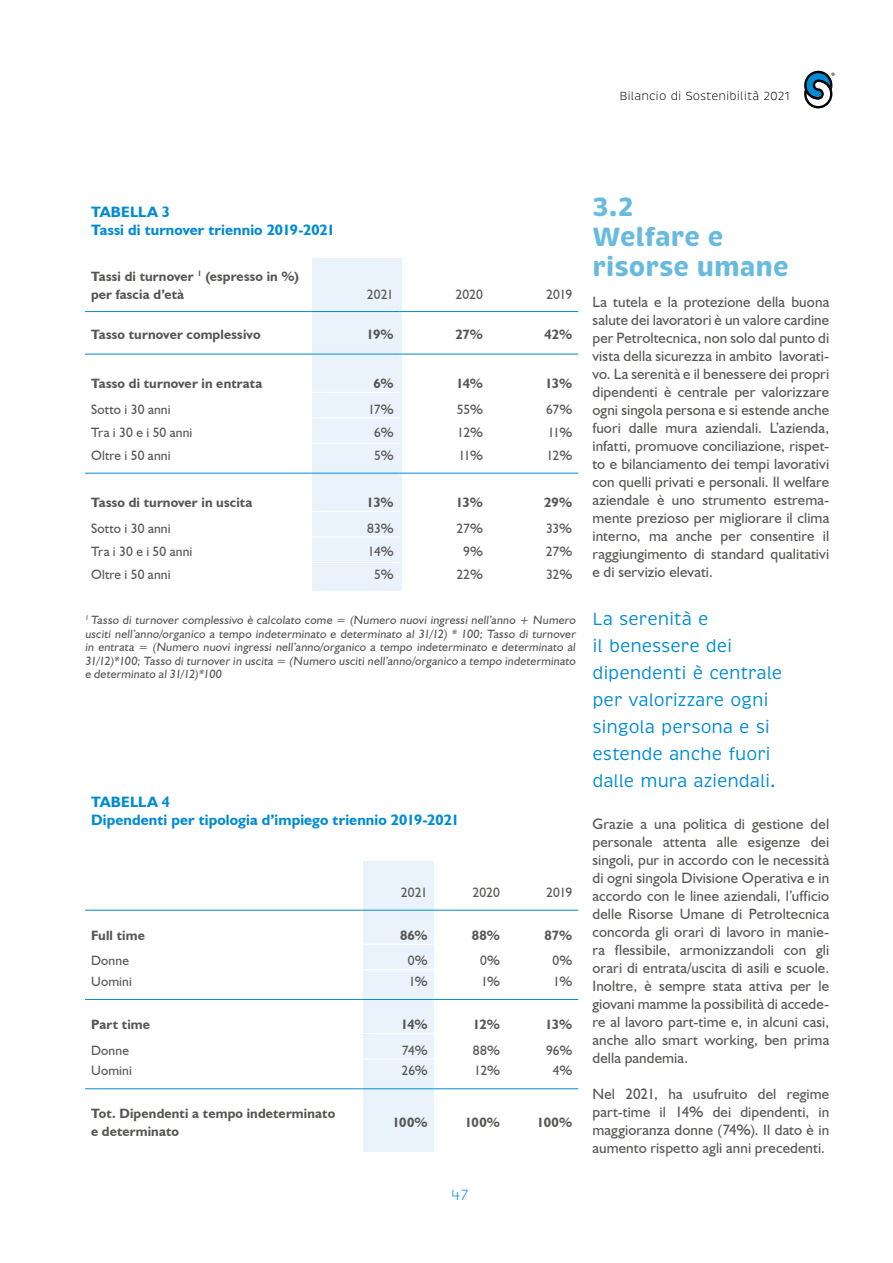
<style>
.page{position:relative;width:893px;height:1263px;background:#fff}
.page>*{position:absolute;margin:0;border:0;box-sizing:border-box;transform-origin:0 0}
.t1{font:700 27px/30px "Brevia";letter-spacing:-.005em;color:#69badf}
.t2{font:18px/27px "Brevia";letter-spacing:-.005em;color:#008bd2}
.t3{font:15px/18px "Humanist 521 BT";letter-spacing:.01em;color:#575756;text-align:justify}
.t4{font:700 15px/18px "Humanist 521 BT";letter-spacing:.005em;color:#008bd2}
.t5{font:300 15px "Brevia";color:#008bd2}
.t6{font:700 13.5px/18px "Humanist 521 BT";letter-spacing:.01em;color:#575756}
.t7{font:13.5px "Humanist 521 BT";letter-spacing:.01em;color:#575756}
.t8{font:12px/13.5px "Humanist 521 BT";letter-spacing:.02em;color:#575756;text-align:justify}
.t9{font:300 12px "Brevia";color:#000}
</style>
<div class="page">
<div style="left:312px;top:258px;width:89px;height:333px;background:#eaf3fc"></div>
<div style="left:363px;top:861px;width:71px;height:291px;background:#eaf3fc"></div>
<hr style="left:85px;top:910px;width:276px;height:1px;background:#008bd2">
<hr style="left:361px;top:910px;width:73px;height:1px;background:#008bd2">
<hr style="left:434px;top:910px;width:72px;height:1px;background:#008bd2">
<hr style="left:506px;top:910px;width:72px;height:1px;background:#008bd2">
<hr style="left:85px;top:999px;width:276px;height:1px;background:#008bd2">
<hr style="left:434px;top:999px;width:72px;height:1px;background:#008bd2">
<hr style="left:506px;top:999px;width:72px;height:1px;background:#008bd2">
<hr style="left:85px;top:1088px;width:276px;height:1px;background:#008bd2">
<hr style="left:434px;top:1088px;width:72px;height:1px;background:#008bd2">
<hr style="left:506px;top:1088px;width:72px;height:1px;background:#008bd2">
<hr style="left:361px;top:999px;width:73px;height:1px;background:#008bd2">
<hr style="left:361px;top:1033px;width:73px;height:1px;background:#fff">
<hr style="left:361px;top:1059px;width:73px;height:1px;background:#fff">
<hr style="left:361px;top:944px;width:73px;height:1px;background:#fff">
<hr style="left:361px;top:969px;width:73px;height:1px;background:#fff">
<hr style="left:361px;top:1088px;width:73px;height:1px;background:#008bd2">
<hr style="left:85px;top:311px;width:225px;height:1px;background:#008bd2">
<hr style="left:310px;top:311px;width:90px;height:1px;background:#008bd2">
<hr style="left:400px;top:311px;width:89px;height:1px;background:#008bd2">
<hr style="left:489px;top:311px;width:89px;height:1px;background:#008bd2">
<hr style="left:85px;top:354px;width:225px;height:1px;background:#008bd2">
<hr style="left:400px;top:354px;width:89px;height:1px;background:#008bd2">
<hr style="left:489px;top:354px;width:89px;height:1px;background:#008bd2">
<hr style="left:85px;top:473px;width:225px;height:1px;background:#008bd2">
<hr style="left:400px;top:473px;width:89px;height:1px;background:#008bd2">
<hr style="left:489px;top:473px;width:89px;height:1px;background:#008bd2">
<hr style="left:310px;top:354px;width:90px;height:1px;background:#008bd2">
<hr style="left:310px;top:392px;width:90px;height:1px;background:#fff">
<hr style="left:310px;top:417px;width:90px;height:1px;background:#fff">
<hr style="left:310px;top:443px;width:90px;height:1px;background:#fff">
<hr style="left:310px;top:511px;width:90px;height:1px;background:#fff">
<hr style="left:310px;top:537px;width:90px;height:1px;background:#fff">
<hr style="left:310px;top:562px;width:90px;height:1px;background:#fff">
<hr style="left:310px;top:473px;width:90px;height:1px;background:#008bd2">
<svg style="left:804px;top:71px;width:30px;height:37px"></svg>
<p class="t9" style="left:620px;top:88px;width:172px">Bilancio di Sostenibilità 2021</p>
<p class="t4" style="left:91px;top:202px;width:246px">TABELLA 3<br>Tassi di turnover triennio 2019-2021</p>
<p class="t6" style="left:91px;top:267px;width:210px">Tassi di turnover <sup>1</sup> (espresso in %) per fascia d’età</p>
<p class="t7" style="left:367px;top:286px;width:28px">2021</p>
<p class="t7" style="left:455px;top:286px;width:29px">2020</p>
<p class="t7" style="left:546px;top:286px;width:28px">2019</p>
<p class="t6" style="left:91px;top:325px;width:171px">Tasso turnover complessivo</p>
<p class="t6" style="left:366px;top:325px;width:29px">19%</p>
<p class="t6" style="left:455px;top:325px;width:29px">27%</p>
<p class="t6" style="left:544px;top:325px;width:29px">42%</p>
<p class="t6" style="left:91px;top:374px;width:173px">Tasso di turnover in entrata</p>
<p class="t6" style="left:373px;top:374px;width:22px">6%</p>
<p class="t6" style="left:456px;top:374px;width:28px">14%</p>
<p class="t6" style="left:545px;top:374px;width:29px">13%</p>
<p class="t7" style="left:91px;top:401px;width:81px">Sotto i 30 anni</p>
<p class="t7" style="left:368px;top:401px;width:27px">17%</p>
<p class="t7" style="left:457px;top:401px;width:28px">55%</p>
<p class="t7" style="left:546px;top:401px;width:28px">67%</p>
<p class="t7" style="left:91px;top:424px;width:103px">Tra i 30 e i 50 anni</p>
<p class="t7" style="left:374px;top:424px;width:21px">6%</p>
<p class="t7" style="left:457px;top:424px;width:27px">12%</p>
<p class="t7" style="left:548px;top:424px;width:26px">11%</p>
<p class="t7" style="left:91px;top:447px;width:81px">Oltre i 50 anni</p>
<p class="t7" style="left:374px;top:447px;width:21px">5%</p>
<p class="t7" style="left:459px;top:447px;width:26px">11%</p>
<p class="t7" style="left:547px;top:447px;width:27px">12%</p>
<p class="t6" style="left:91px;top:493px;width:163px">Tasso di turnover in uscita</p>
<p class="t6" style="left:367px;top:493px;width:29px">13%</p>
<p class="t6" style="left:456px;top:493px;width:29px">13%</p>
<p class="t6" style="left:544px;top:493px;width:30px">29%</p>
<p class="t7" style="left:91px;top:520px;width:81px">Sotto i 30 anni</p>
<p class="t7" style="left:367px;top:520px;width:28px">83%</p>
<p class="t7" style="left:457px;top:520px;width:28px">27%</p>
<p class="t7" style="left:546px;top:520px;width:28px">33%</p>
<p class="t7" style="left:91px;top:543px;width:103px">Tra i 30 e i 50 anni</p>
<p class="t7" style="left:368px;top:543px;width:27px">14%</p>
<p class="t7" style="left:463px;top:543px;width:21px">9%</p>
<p class="t7" style="left:546px;top:543px;width:28px">27%</p>
<p class="t7" style="left:91px;top:566px;width:81px">Oltre i 50 anni</p>
<p class="t7" style="left:374px;top:566px;width:21px">5%</p>
<p class="t7" style="left:456px;top:566px;width:28px">22%</p>
<p class="t7" style="left:546px;top:566px;width:28px">32%</p>
<p class="t8" style="left:85px;top:613px;width:493px"><sup>1</sup> Tasso di turnover complessivo è calcolato come = (Numero nuovi ingressi nell’anno + Numero usciti nell’anno/organico a tempo indeterminato e determinato al 31/12) * 100; Tasso di turnover in entrata = (Numero nuovi ingressi nell’anno/organico a tempo indeterminato e determinato al 31/12)*100; Tasso di turnover in uscita = (Numero usciti nell’anno/organico a tempo indeterminato e determinato al 31/12)*100</p>
<p class="t4" style="left:91px;top:792px;width:370px">TABELLA 4<br>Dipendenti per tipologia d’impiego triennio 2019-2021</p>
<p class="t7" style="left:401px;top:884px;width:28px">2021</p>
<p class="t7" style="left:472px;top:884px;width:29px">2020</p>
<p class="t7" style="left:546px;top:884px;width:28px">2019</p>
<p class="t6" style="left:91px;top:926px;width:55px">Full time</p>
<p class="t6" style="left:400px;top:926px;width:29px">86%</p>
<p class="t6" style="left:472px;top:926px;width:30px">88%</p>
<p class="t6" style="left:545px;top:926px;width:29px">87%</p>
<p class="t7" style="left:91px;top:952px;width:39px">Donne</p>
<p class="t7" style="left:408px;top:952px;width:21px">0%</p>
<p class="t7" style="left:480px;top:952px;width:21px">0%</p>
<p class="t7" style="left:552px;top:952px;width:21px">0%</p>
<p class="t7" style="left:91px;top:973px;width:42px">Uomini</p>
<p class="t7" style="left:409px;top:973px;width:21px">1%</p>
<p class="t7" style="left:481px;top:973px;width:21px">1%</p>
<p class="t7" style="left:553px;top:973px;width:21px">1%</p>
<p class="t6" style="left:91px;top:1015px;width:61px">Part time</p>
<p class="t6" style="left:401px;top:1015px;width:28px">14%</p>
<p class="t6" style="left:473px;top:1015px;width:29px">12%</p>
<p class="t6" style="left:545px;top:1015px;width:29px">13%</p>
<p class="t7" style="left:91px;top:1042px;width:39px">Donne</p>
<p class="t7" style="left:402px;top:1042px;width:27px">74%</p>
<p class="t7" style="left:473px;top:1042px;width:29px">88%</p>
<p class="t7" style="left:546px;top:1042px;width:28px">96%</p>
<p class="t7" style="left:91px;top:1062px;width:42px">Uomini</p>
<p class="t7" style="left:401px;top:1062px;width:28px">26%</p>
<p class="t7" style="left:474px;top:1062px;width:27px">12%</p>
<p class="t7" style="left:553px;top:1062px;width:21px">4%</p>
<p class="t6" style="left:91px;top:1104px;width:246px">Tot. Dipendenti a tempo indeterminato e determinato</p>
<p class="t6" style="left:392px;top:1113px;width:37px">100%</p>
<p class="t6" style="left:465px;top:1113px;width:37px">100%</p>
<p class="t6" style="left:537px;top:1113px;width:37px">100%</p>
<p class="t5" style="left:451px;top:1186px;width:19px">47</p>
<h1 class="t1" style="left:592px;top:192px;width:198px">3.2<br>Welfare e risorse umane</h1>
<p class="t3" style="left:592px;top:293px;width:238px">La tutela e la protezione della buona salute dei lavoratori è un valore cardine per Petroltecnica, non solo dal punto di vista della sicurezza in ambito lavorati&shy;vo. La serenità e il benessere dei propri dipendenti è centrale per valorizzare ogni singola persona e si estende anche fuori dalle mura aziendali. L’azienda, infatti, promuove conciliazione, rispet&shy;to e bilanciamento dei tempi lavorativi con quelli privati e personali. Il welfare aziendale è uno strumento estrema&shy;mente prezioso per migliorare il clima interno, ma anche per consentire il raggiungimento di standard qualitativi e di servizio elevati.</p>
<p class="t2" style="left:592px;top:605px;width:191px">La serenità e<br>il benessere dei dipendenti è centrale per valorizzare ogni singola persona e si estende anche fuori dalle mura aziendali.</p>
<p class="t3" style="left:592px;top:815px;width:238px">Grazie a una politica di gestione del personale attenta alle esigenze dei singoli, pur in accordo con le necessità di ogni singola Divisione Operativa e in accordo con le linee aziendali, l’ufficio delle Risorse Umane di Petroltecnica concorda gli orari di lavoro in manie&shy;ra flessibile, armonizzandoli con gli orari di entrata/uscita di asili e scuole.<br>Inoltre, è sempre stata attiva per le giovani mamme la possibilità di accede&shy;re al lavoro part-time e, in alcuni casi, anche allo smart working, ben prima della pandemia.</p>
<p class="t3" style="left:592px;top:1085px;width:238px">Nel 2021, ha usufruito del regime part-time il 14% dei dipendenti, in maggioranza donne (74%). Il dato è in aumento rispetto agli anni precedenti.</p>
</div>
